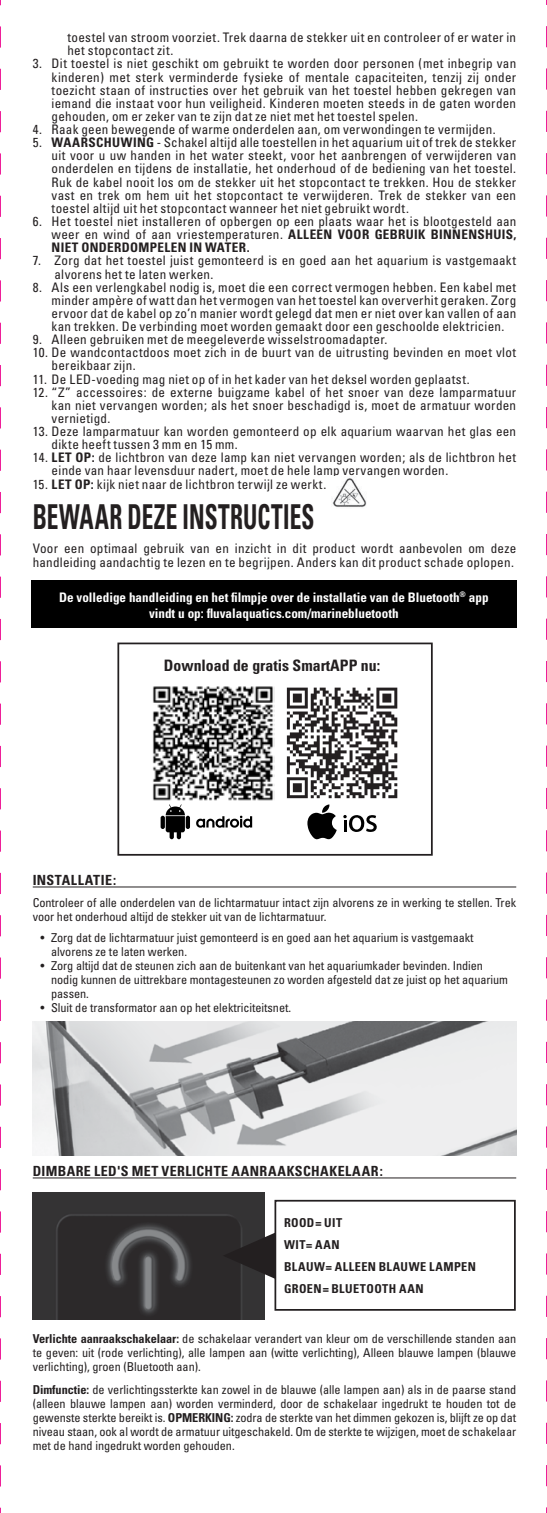
<style>
.page{position:relative;width:547px;height:1513px;background:#fff}
.page>*{position:absolute;margin:0;border:0;box-sizing:border-box;transform-origin:0 0}
.t1{font:700 condensed 34.3px "Univers";letter-spacing:.01em;color:#231f20;scale:.68 1}
.t2{font:700 condensed 15.75px "Univers";color:#231f20}
.t3{font:700 condensed 14px "Univers";letter-spacing:.035em;color:#231f20}
.t4{font:condensed 13.12px/13.1px "Univers";letter-spacing:.02em;color:#231f20}
.t5{font:700 condensed 13.12px/15.8px "Univers";color:#fff;text-align:center}
.t6{font:condensed 12.25px/14px "Univers";letter-spacing:-.005em;color:#231f20}
.t7{font:700 condensed 12.25px/21.9px "Univers";letter-spacing:.04em;color:#231f20}
.s1{font-weight:700}
</style>
<div class="page">
<hr style="left:33px;top:886px;width:483px;height:1px;background:#231f20">
<hr style="left:33px;top:1177px;width:483px;height:1px;background:#231f20">
<img style="left:33px;top:1021px;width:483px;height:134px">
<img style="left:33px;top:1192px;width:231px;height:127px">
<svg style="left:223px;top:1213px;width:51px;height:84px"></svg>
<div style="left:274px;top:1199px;width:241px;height:111px;border:2px solid #231f20"></div>
<div style="left:31px;top:580px;width:485px;height:48px;background:#000"></div>
<div style="left:117px;top:642px;width:315px;height:213px;border:2px solid #231f20"></div>
<img style="left:152px;top:686px;width:122px;height:115px">
<svg style="left:287px;top:687px;width:110px;height:111px"></svg>
<hr style="left:186px;top:815px;width:4px;height:14px;background:#000;border-radius:2px">
<div style="left:160px;top:815px;width:5px;height:14px;background:#000;border-radius:2px"></div>
<svg style="left:166px;top:804px;width:19px;height:35px"></svg>
<svg style="left:196px;top:815px;width:56px;height:12px"></svg>
<svg style="left:307px;top:804px;width:29px;height:35px"></svg>
<svg style="left:343px;top:815px;width:33px;height:17px"></svg>
<img style="left:332px;top:478px;width:35px;height:30px">
<svg style="left:546px;top:0;width:1px;height:1512px"></svg>
<svg style="left:0;top:0;width:1px;height:1512px"></svg>
<p class="t4" style="left:67px;top:31px;width:450px">toestel van stroom voorziet. Trek daarna de stekker uit en controleer of er water in het stopcontact zit.</p>
<p class="t4" style="left:52px;top:57px;width:466px;text-align:justify;text-indent:-19px">3. Dit toestel is niet geschikt om gebruikt te worden door personen (met inbegrip van kinderen) met sterk verminderde fysieke of mentale capaciteiten, tenzij zij onder toezicht staan of instructies over het gebruik van het toestel hebben gekregen van iemand die instaat voor hun veiligheid. Kinderen moeten steeds in de gaten worden gehouden, om er zeker van te zijn dat ze niet met het toestel spelen.</p>
<p class="t4" style="left:33px;top:123px;width:464px">4. Raak geen bewegende of warme onderdelen aan, om verwondingen te vermijden.</p>
<p class="t4" style="left:52px;top:136px;width:466px;text-align:justify;text-indent:-19px">5. <span class="s1">WAARSCHUWING</span> - Schakel altijd alle toestellen in het aquarium uit of trek de stekker uit voor u uw handen in het water steekt, voor het aanbrengen of verwijderen van onderdelen en tijdens de installatie, het onderhoud of de bediening van het toestel.<br>Ruk de kabel nooit los om de stekker uit het stopcontact te trekken. Hou de stekker vast en trek om hem uit het stopcontact te verwijderen. Trek de stekker van een toestel altijd uit het stopcontact wanneer het niet gebruikt wordt.</p>
<p class="t4" style="left:52px;top:215px;width:466px;text-align:justify;text-indent:-19px">6. Het toestel niet installeren of opbergen op een plaats waar het is blootgesteld aan weer en wind of aan vriestemperaturen. <span class="s1">ALLEEN VOOR GEBRUIK BINNENSHUIS, NIET ONDERDOMPELEN IN WATER.</span></p>
<p class="t4" style="left:55px;top:254px;width:463px;text-indent:-22px">7. Zorg dat het toestel juist gemonteerd is en goed aan het aquarium is vastgemaakt alvorens het te laten werken.</p>
<p class="t4" style="left:52px;top:280px;width:466px;text-align:justify;text-indent:-19px">8. Als een verlengkabel nodig is, moet die een correct vermogen hebben. Een kabel met minder ampère of watt dan het vermogen van het toestel kan oververhit geraken. Zorg ervoor dat de kabel op zo’n manier wordt gelegd dat men er niet over kan vallen of aan kan trekken. De verbinding moet worden gemaakt door een geschoolde elektricien.</p>
<p class="t4" style="left:33px;top:333px;width:356px">9. Alleen gebruiken met de meegeleverde wisselstroomadapter.</p>
<p class="t4" style="left:52px;top:346px;width:466px;text-indent:-19px">10. De wandcontactdoos moet zich in de buurt van de uitrusting bevinden en moet vlot bereikbaar zijn.</p>
<p class="t4" style="left:33px;top:372px;width:438px">11. De LED-voeding mag niet op of in het kader van het deksel worden geplaatst.</p>
<p class="t4" style="left:52px;top:385px;width:466px;text-align:justify;text-indent:-19px">12. “Z” accessoires: de externe buigzame kabel of het snoer van deze lamparmatuur kan niet vervangen worden; als het snoer beschadigd is, moet de armatuur worden vernietigd.</p>
<p class="t4" style="left:52px;top:425px;width:466px;text-indent:-19px">13. Deze lamparmatuur kan worden gemonteerd op elk aquarium waarvan het glas een dikte heeft tussen 3 mm en 15 mm.</p>
<p class="t4" style="left:52px;top:451px;width:466px;text-indent:-19px">14. <span class="s1">LET OP:</span> de lichtbron van deze lamp kan niet vervangen worden; als de lichtbron het einde van haar levensduur nadert, moet de hele lamp vervangen worden.</p>
<p class="t4" style="left:33px;top:478px;width:295px">15. <span class="s1">LET OP:</span> kijk niet naar de lichtbron terwijl ze werkt.</p>
<h1 class="t1" style="left:33px;top:495px;width:416px">BEWAAR DEZE INSTRUCTIES</h1>
<p class="t4" style="left:33px;top:541px;width:485px;line-height:14px">Voor een optimaal gebruik van en inzicht in dit product wordt aanbevolen om deze handleiding aandachtig te lezen en te begrijpen. Anders kan dit product schade oplopen.</p>
<p class="t5" style="left:59px;top:589px;width:431px">De volledige handleiding en het filmpje over de installatie van de Bluetooth<sup>®</sup> app vindt u op: fluvalaquatics.com/marinebluetooth</p>
<p class="t2" style="left:164px;top:655px;width:218px">Download de gratis SmartAPP nu:</p>
<p class="t3" style="left:33px;top:871px;width:85px">INSTALLATIE:</p>
<p class="t6" style="left:33px;top:895px;width:485px">Controleer of alle onderdelen van de lichtarmatuur intact zijn alvorens ze in werking te stellen. Trek voor het onderhoud altijd de stekker uit van de lichtarmatuur.</p>
<p class="t6" style="left:51px;top:931px;width:424px;text-indent:-11px">• Zorg dat de lichtarmatuur juist gemonteerd is en goed aan het aquarium is vastgemaakt alvorens ze te laten werken.</p>
<p class="t6" style="left:51px;top:959px;width:458px;text-indent:-11px">• Zorg altijd dat de steunen zich aan de buitenkant van het aquariumkader bevinden. Indien nodig kunnen de uittrekbare montagesteunen zo worden afgesteld dat ze juist op het aquarium passen.</p>
<p class="t6" style="left:41px;top:1001px;width:252px">• Sluit de transformator aan op het elektriciteitsnet.</p>
<p class="t3" style="left:33px;top:1162px;width:351px">DIMBARE LED'S MET VERLICHTE AANRAAKSCHAKELAAR:</p>
<p class="t7" style="left:284px;top:1212px;width:193px">ROOD= UIT<br>WIT= AAN<br>BLAUW= ALLEEN BLAUWE LAMPEN<br>GROEN= BLUETOOTH AAN</p>
<p class="t6" style="left:33px;top:1331px;width:485px;text-align:justify"><span class="s1">Verlichte aanraakschakelaar:</span> de schakelaar verandert van kleur om de verschillende standen aan te geven: uit (rode verlichting), alle lampen aan (witte verlichting), Alleen blauwe lampen (blauwe verlichting), groen (Bluetooth aan).</p>
<p class="t6" style="left:33px;top:1381px;width:485px;text-align:justify"><span class="s1">Dimfunctie:</span> de verlichtingssterkte kan zowel in de blauwe (alle lampen aan) als in de paarse stand (alleen blauwe lampen aan) worden verminderd, door de schakelaar ingedrukt te houden tot de gewenste sterkte bereikt is. <span class="s1">OPMERKING:</span> zodra de sterkte van het dimmen gekozen is, blijft ze op dat niveau staan, ook al wordt de armatuur uitgeschakeld. Om de sterkte te wijzigen, moet de schakelaar met de hand ingedrukt worden gehouden.</p>
</div>
